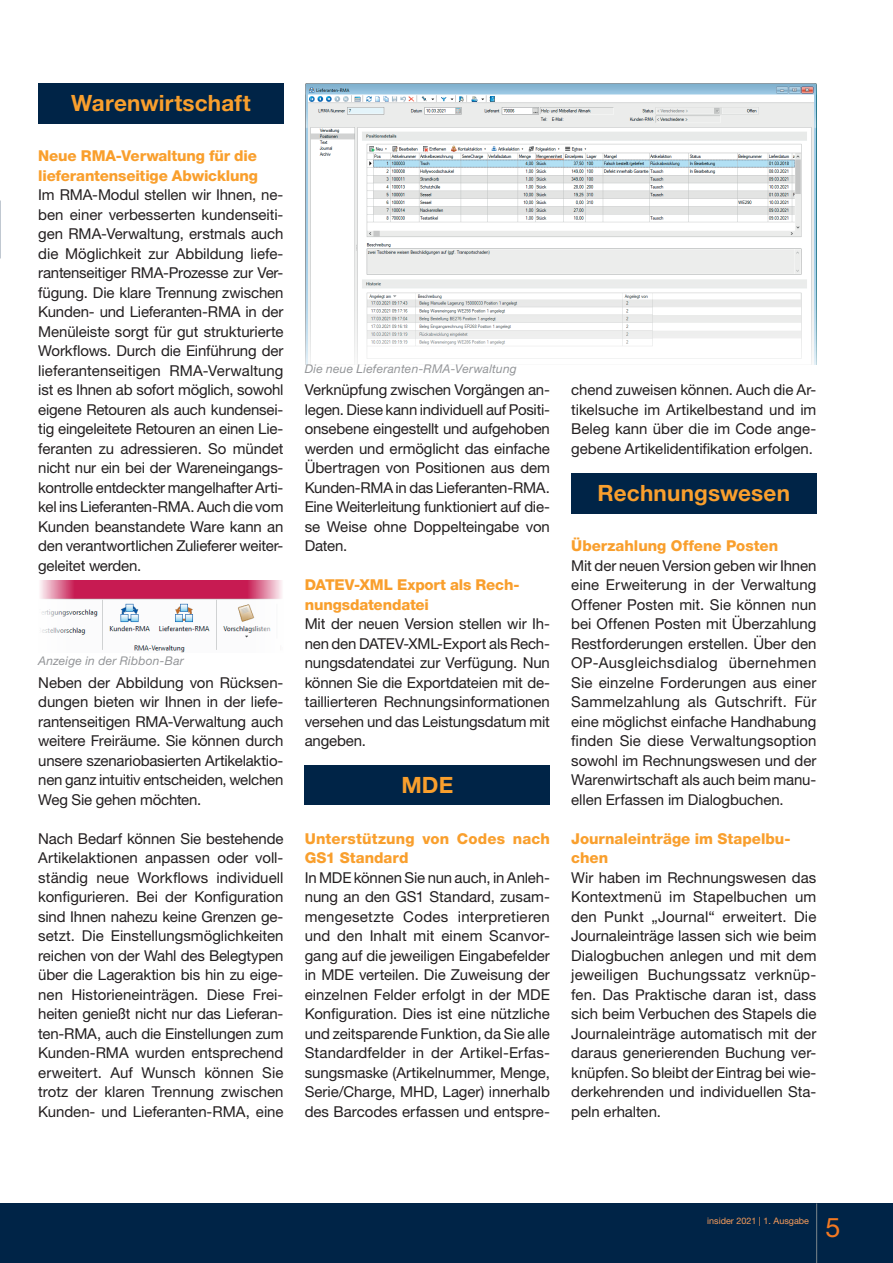
<style>
.page{position:relative;width:893px;height:1263px;background:#fff}
.page>*{position:absolute;margin:0;border:0;box-sizing:border-box;transform-origin:0 0}
.t1{font:27px "Helvetica Neue LT Pro";color:#f47921}
.t2{font:700 22.5px "Helvetica Neue LT Pro";letter-spacing:.01em;color:#f99f2d}
.t3{font:15px/19.5px "Helvetica Neue LT Pro";letter-spacing:-.005em;color:#231f20;text-align:justify}
.t4{font:800 15px/19.5px "Helvetica Neue LT Pro";letter-spacing:-.005em;color:#f99f2d}
.t5{font:italic 12px "Helvetica Neue LT Pro";letter-spacing:.02em;color:#939598}
.t6{font:9px "Helvetica Neue LT Pro";color:#f89d5b}
</style>
<div class="page">
<div style="left:38px;top:83px;width:245px;height:41px;background:#002447"></div>
<div style="left:305px;top:766px;width:245px;height:39px;background:#002447"></div>
<div style="left:571px;top:473px;width:245px;height:41px;background:#002447"></div>
<img style="left:305px;top:84px;width:511px;height:280px">
<img style="left:40px;top:581px;width:242px;height:72px">
<div style="left:0;top:1203px;width:893px;height:60px;background:#002447"></div>
<hr style="left:816px;top:1203px;width:1px;height:60px;background:#7d878b">
<h2 class="t2" style="left:71px;top:89px;width:181px">Warenwirtschaft</h2>
<p class="t4" style="left:38px;top:146px;width:221px">Neue RMA-Verwaltung für die lieferantenseitige Abwicklung</p>
<p class="t3" style="left:38px;top:185px;width:247px">Im RMA-Modul stellen wir Ihnen, ne&shy;ben einer verbesserten kundenseiti&shy;gen RMA-Verwaltung, erstmals auch die Möglichkeit zur Abbildung liefe&shy;rantenseitiger RMA-Prozesse zur Ver&shy;fügung. Die klare Trennung zwischen Kunden- und Lieferanten-RMA in der Menüleiste sorgt für gut strukturierte Workflows. Durch die Einführung der lieferantenseitigen RMA-Verwaltung ist es Ihnen ab sofort möglich, sowohl eigene Retouren als auch kundensei&shy;tig eingeleitete Retouren an einen Lie&shy;feranten zu adressieren. So mündet nicht nur ein bei der Wareneingangs&shy;kontrolle entdeckter mangelhafter Arti&shy;kel ins Lieferanten-RMA. Auch die vom Kunden beanstandete Ware kann an den verantwortlichen Zulieferer weiter&shy;geleitet werden.</p>
<p class="t5" style="left:38px;top:653px;width:147px">Anzeige in der Ribbon-Bar</p>
<p class="t3" style="left:38px;top:672px;width:247px">Neben der Abbildung von Rücksen&shy;dungen bieten wir Ihnen in der liefe&shy;rantenseitigen RMA-Verwaltung auch weitere Freiräume. Sie können durch unsere szenariobasierten Artikelaktio&shy;nen ganz intuitiv entscheiden, welchen Weg Sie gehen möchten.</p>
<p class="t3" style="left:38px;top:828px;width:247px">Nach Bedarf können Sie bestehende Artikelaktionen anpassen oder voll&shy;ständig neue Workflows individuell konfigurieren. Bei der Konfiguration sind Ihnen nahezu keine Grenzen ge&shy;setzt. Die Einstellungsmöglichkeiten reichen von der Wahl des Belegtypen über die Lageraktion bis hin zu eige&shy;nen Historieneinträgen. Diese Frei&shy;heiten genießt nicht nur das Lieferan&shy;ten-RMA, auch die Einstellungen zum Kunden-RMA wurden entsprechend erweitert. Auf Wunsch können Sie trotz der klaren Trennung zwischen Kunden- und Lieferanten-RMA, eine</p>
<p class="t5" style="left:305px;top:361px;width:213px">Die neue Lieferanten-RMA-Verwaltung</p>
<p class="t3" style="left:305px;top:380px;width:247px">Verknüpfung zwischen Vorgängen an&shy;legen. Diese kann individuell auf Positi&shy;onsebene eingestellt und aufgehoben werden und ermöglicht das einfache Übertragen von Positionen aus dem Kunden-RMA in das Lieferanten-RMA.<br>Eine Weiterleitung funktioniert auf die&shy;se Weise ohne Doppelteingabe von Daten.</p>
<p class="t4" style="left:305px;top:575px;width:216px">DATEV-XML Export als Rech&shy;nungsdatendatei</p>
<p class="t3" style="left:305px;top:614px;width:247px">Mit der neuen Version stellen wir Ih&shy;nen den DATEV-XML-Export als Rech&shy;nungsdatendatei zur Verfügung. Nun können Sie die Exportdateien mit de&shy;taillierteren Rechnungsinformationen versehen und das Leistungsdatum mit angeben.</p>
<h2 class="t2" style="left:401px;top:771px;width:53px">MDE</h2>
<p class="t4" style="left:305px;top:829px;width:247px">Unterstützung von Codes nach<br>GS1 Standard</p>
<p class="t3" style="left:305px;top:867px;width:247px">In MDE können Sie nun auch, in Anleh&shy;nung an den GS1 Standard, zusam&shy;mengesetzte Codes interpretieren und den Inhalt mit einem Scanvor&shy;gang auf die jeweiligen Eingabefelder in MDE verteilen. Die Zuweisung der einzelnen Felder erfolgt in der MDE Konfiguration. Dies ist eine nützliche und zeitsparende Funktion, da Sie alle Standardfelder in der Artikel-Erfas&shy;sungsmaske (Artikelnummer, Menge, Serie/Charge, MHD, Lager) innerhalb des Barcodes erfassen und entspre-</p>
<p class="t3" style="left:571px;top:380px;width:247px">chend zuweisen können. Auch die Ar&shy;tikelsuche im Artikelbestand und im Beleg kann über die im Code ange&shy;gebene Artikelidentifikation erfolgen.</p>
<h2 class="t2" style="left:598px;top:479px;width:194px">Rechnungswesen</h2>
<p class="t4" style="left:571px;top:536px;width:208px">Überzahlung Offene Posten</p>
<p class="t3" style="left:571px;top:555px;width:247px">Mit der neuen Version geben wir Ihnen eine Erweiterung in der Verwaltung Offener Posten mit. Sie können nun bei Offenen Posten mit Überzahlung Restforderungen erstellen. Über den OP-Ausgleichsdialog übernehmen Sie einzelne Forderungen aus einer Sammelzahlung als Gutschrift. Für eine möglichst einfache Handhabung finden Sie diese Verwaltungsoption sowohl im Rechnungswesen und der Warenwirtschaft als auch beim manu&shy;ellen Erfassen im Dialogbuchen.</p>
<p class="t4" style="left:571px;top:829px;width:221px">Journaleinträge im Stapelbu&shy;chen</p>
<p class="t3" style="left:571px;top:867px;width:247px">Wir haben im Rechnungswesen das Kontextmenü im Stapelbuchen um den Punkt „Journal“ erweitert. Die Journaleinträge lassen sich wie beim Dialogbuchen anlegen und mit dem jeweiligen Buchungssatz verknüp&shy;fen. Das Praktische daran ist, dass sich beim Verbuchen des Stapels die Journaleinträge automatisch mit der daraus generierenden Buchung ver&shy;knüpfen. So bleibt der Eintrag bei wie&shy;derkehrenden und individuellen Sta&shy;peln erhalten.</p>
<p class="t6" style="left:707px;top:1215px;width:103px">insider 2021 | 1. Ausgabe</p>
<h1 class="t1" style="left:825px;top:1211px;width:17px">5</h1>
</div>
